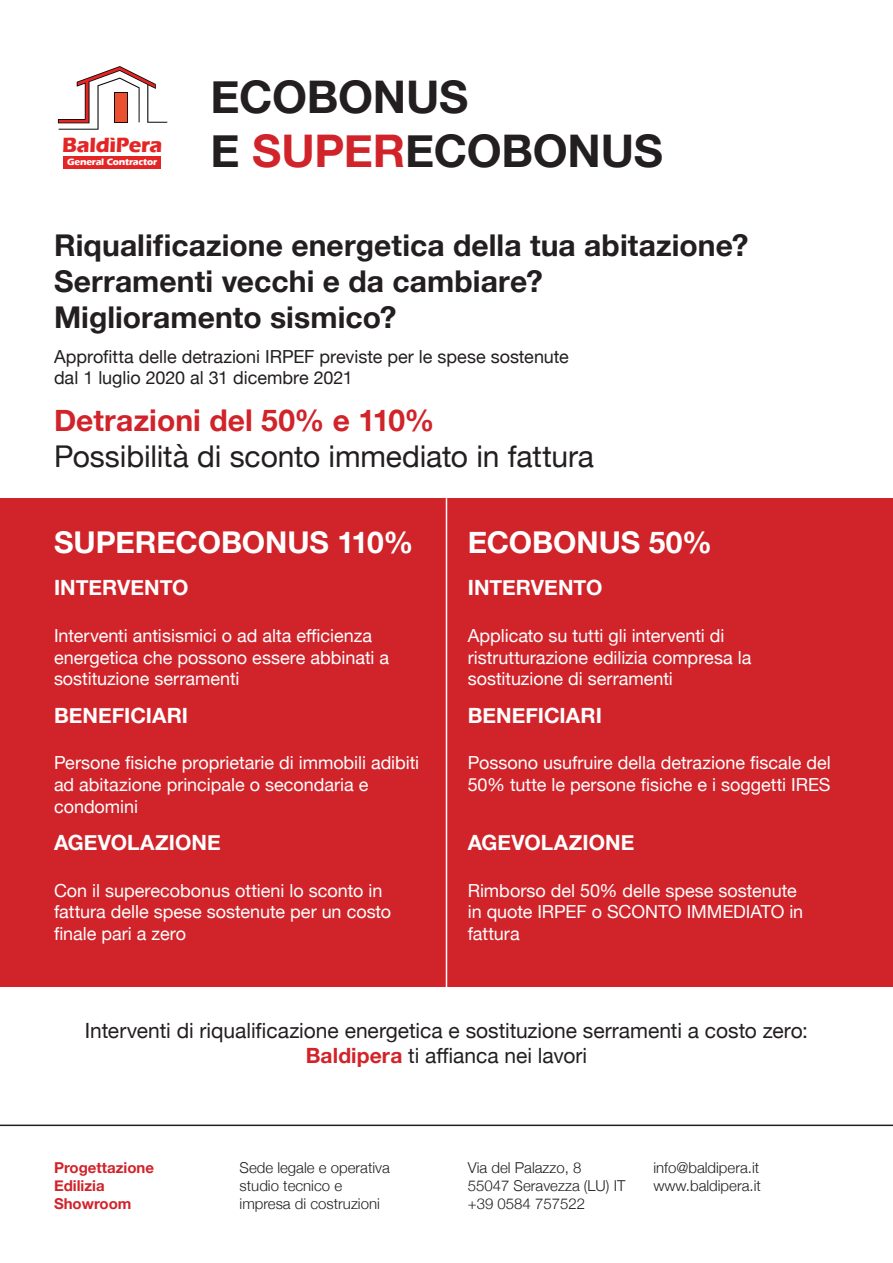
<style>
.page{position:relative;width:893px;height:1263px;background:#fff}
.page>*{position:absolute;margin:0;border:0;box-sizing:border-box;transform-origin:0 0}
.t1{font:700 45px/54px "Helvetica Neue";letter-spacing:-.005em;color:#231f20}
.t2{font:700 30px/36px "Helvetica Neue";letter-spacing:.005em;color:#231f20}
.t3{font:30px "Helvetica Neue";letter-spacing:-.005em;color:#231f20}
.t4{font:700 30px "Helvetica Neue";color:#fff}
.t5{font:700 30px "Helvetica Neue";color:#d1232a}
.t6{font:700 21.15px "Eras ITC";letter-spacing:-.015em;color:#e32625}
.t7{font:21px/25.2px "Helvetica Neue";color:#231f20;text-align:center}
.t8{font:700 21px "Helvetica Neue";color:#fff}
.t9{font:18px/21.6px "Helvetica Neue";color:#fff}
.t10{font:18px/21.6px "Helvetica Neue";color:#231f20}
.t11{font:300 15px/18px "Helvetica Neue";color:#231f20}
.t12{font:700 15px/18px "Helvetica Neue";color:#d1232a}
.t13{font:700 9.6px "Eras ITC";letter-spacing:-.015em;color:#fff}
.s1{color:#d1232a}
.s2{font-weight:700;color:#d1232a}
</style>
<div class="page">
<div style="left:0;top:498px;width:893px;height:488px;background:#d1232a"></div>
<hr style="left:446px;top:498px;width:1px;height:595px;background:#fff">
<div style="left:63px;top:156px;width:98px;height:13px;background:#e32625"></div>
<svg style="left:58px;top:66px;width:109px;height:64px"></svg>
<div style="left:115px;top:93px;width:12px;height:28px;background:#e95130"></div>
<hr style="left:0;top:1124px;width:893px;height:2px;background:#231f20">
<p class="t6" style="left:62px;top:133px;width:102px">BaldìPera</p>
<p class="t13" style="left:67px;top:157px;width:92px">General Contractor</p>
<h1 class="t1" style="left:210px;top:71px;width:454px">ECOBONUS<br>E <span class="s1">SUPER</span>ECOBONUS</h1>
<h2 class="t2" style="left:54px;top:228px;width:696px">Riqualificazione energetica della tua abitazione?<br>Serramenti vecchi e da cambiare?<br>Miglioramento sismico?</h2>
<p class="t10" style="left:54px;top:346px;width:516px">Approfitta delle detrazioni IRPEF previste per le spese sostenute dal 1 luglio 2020 al 31 dicembre 2021</p>
<h2 class="t5" style="left:54px;top:397px;width:382px">Detrazioni del 50% e 110%</h2>
<h2 class="t3" style="left:54px;top:435px;width:542px">Possibilità di sconto immediato in fattura</h2>
<h2 class="t4" style="left:54px;top:519px;width:361px">SUPERECOBONUS 110%</h2>
<p class="t8" style="left:54px;top:571px;width:136px">INTERVENTO</p>
<p class="t9" style="left:54px;top:626px;width:337px">Interventi antisismici o ad alta efficienza energetica che possono essere abbinati a sostituzione serramenti</p>
<p class="t8" style="left:54px;top:699px;width:136px">BENEFICIARI</p>
<p class="t9" style="left:54px;top:753px;width:367px">Persone fisiche proprietarie di immobili adibiti ad abitazione principale o secondaria e condomini</p>
<p class="t8" style="left:54px;top:826px;width:168px">AGEVOLAZIONE</p>
<p class="t9" style="left:54px;top:881px;width:339px">Con il superecobonus ottieni lo sconto in fattura delle spese sostenute per un costo finale pari a zero</p>
<h2 class="t4" style="left:468px;top:519px;width:246px">ECOBONUS 50%</h2>
<p class="t8" style="left:468px;top:571px;width:136px">INTERVENTO</p>
<p class="t9" style="left:468px;top:626px;width:285px">Applicato su tutti gli interventi di ristrutturazione edilizia compresa la sostituzione di serramenti</p>
<p class="t8" style="left:468px;top:699px;width:136px">BENEFICIARI</p>
<p class="t9" style="left:468px;top:753px;width:364px">Possono usufruire della detrazione fiscale del<br>50% tutte le persone fisiche e i soggetti IRES</p>
<p class="t8" style="left:468px;top:826px;width:168px">AGEVOLAZIONE</p>
<p class="t9" style="left:468px;top:881px;width:337px">Rimborso del 50% delle spese sostenute in quote IRPEF o SCONTO IMMEDIATO in fattura</p>
<p class="t7" style="left:85px;top:1019px;width:725px">Interventi di riqualificazione energetica e sostituzione serramenti a costo zero:<br><span class="s2">Baldipera</span> ti affianca nei lavori</p>
<p class="t12" style="left:54px;top:1159px;width:102px">Progettazione<br>Edilizia<br>Showroom</p>
<p class="t11" style="left:240px;top:1157px;width:152px">Sede legale e operativa studio tecnico e impresa di costruzioni</p>
<p class="t11" style="left:468px;top:1157px;width:159px">Via del Palazzo, 8<br>55047 Seravezza (LU) IT +39 0584 757522</p>
<p class="t11" style="left:653px;top:1157px;width:109px">info@baldipera.it www.baldipera.it</p>
</div>
